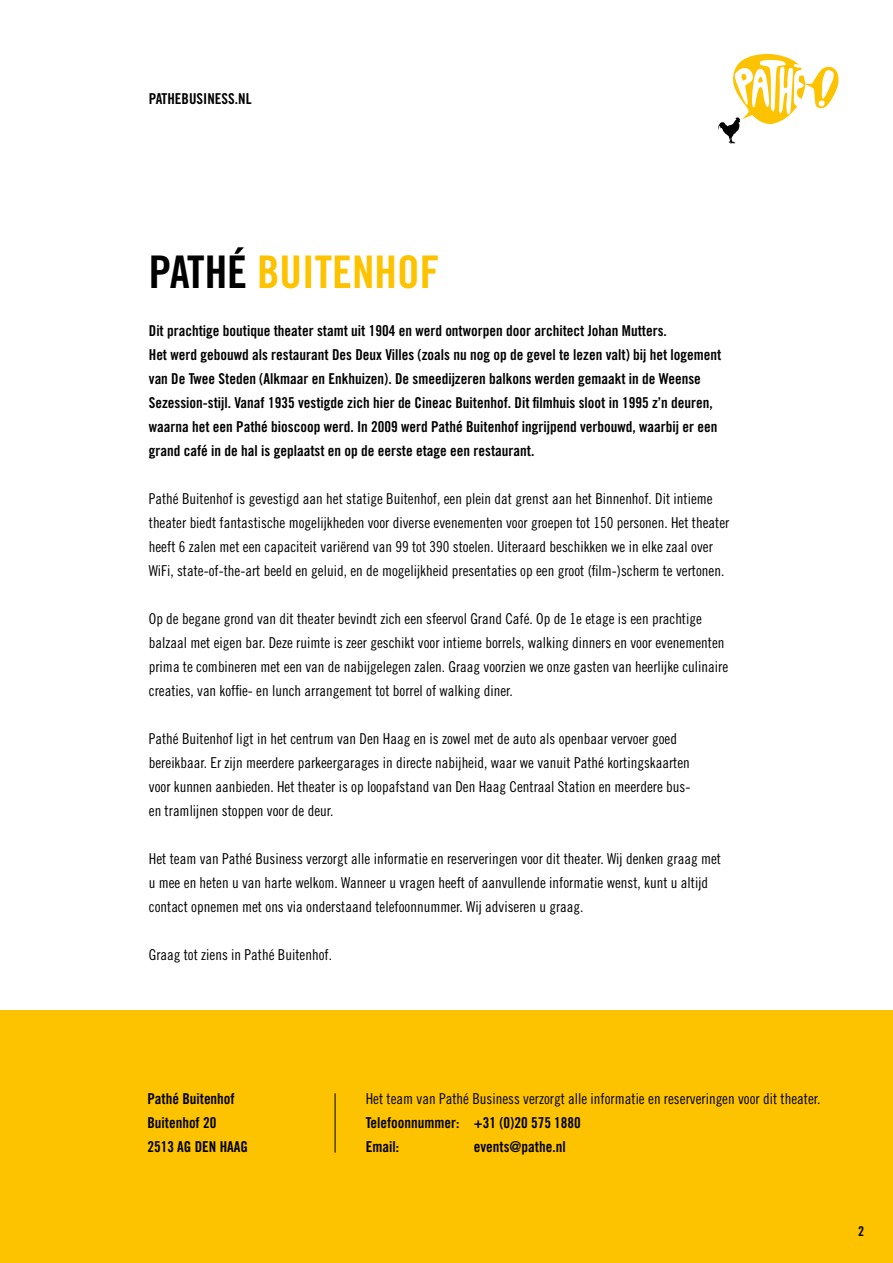
<style>
.page{position:relative;width:893px;height:1263px;background:#fff}
.page>*{position:absolute;margin:0;border:0;box-sizing:border-box;transform-origin:0 0}
.t1{font:45px "Trade Gothic LT Pro Bd Cn 20";color:#fdc300}
.t2{font:15px/24px "Trade Gothic LT Pro Cn 18";color:#000}
.t3{font:15px/24px "Trade Gothic LT Pro Bd Cn 20";color:#000}
.t4{font:13.5px "Trade Gothic LT Pro Bd Cn 20";color:#000}
.s1{color:#000}
</style>
<div class="page">
<div style="left:0;top:1010px;width:893px;height:253px;background:#fdc300"></div>
<hr style="left:335px;top:1093px;width:1px;height:60px;background:#000">
<svg style="left:718px;top:54px;width:121px;height:90px"></svg>
<p class="t3" style="left:149px;top:87px;width:104px">PATHEBUSINESS.NL</p>
<h1 class="t1" style="left:149px;top:245px;width:292px"><span class="s1">PATHÉ</span> BUITENHOF</h1>
<p class="t3" style="left:149px;top:319px;width:574px">Dit prachtige boutique theater stamt uit 1904 en werd ontworpen door architect Johan Mutters.<br>Het werd gebouwd als restaurant Des Deux Villes (zoals nu nog op de gevel te lezen valt) bij het logement van De Twee Steden (Alkmaar en Enkhuizen). De smeedijzeren balkons werden gemaakt in de Weense Sezession-stijl. Vanaf 1935 vestigde zich hier de Cineac Buitenhof. Dit filmhuis sloot in 1995 z’n deuren, waarna het een Pathé bioscoop werd. In 2009 werd Pathé Buitenhof ingrijpend verbouwd, waarbij er een grand café in de hal is geplaatst en op de eerste etage een restaurant.</p>
<p class="t2" style="left:149px;top:486px;width:582px">Pathé Buitenhof is gevestigd aan het statige Buitenhof, een plein dat grenst aan het Binnenhof. Dit intieme theater biedt fantastische mogelijkheden voor diverse evenementen voor groepen tot 150 personen. Het theater heeft 6 zalen met een capaciteit variërend van 99 tot 390 stoelen. Uiteraard beschikken we in elke zaal over WiFi, state-of-the-art beeld en geluid, en de mogelijkheid presentaties op een groot (film-)scherm te vertonen.</p>
<p class="t2" style="left:149px;top:606px;width:581px">Op de begane grond van dit theater bevindt zich een sfeervol Grand Café. Op de 1e etage is een prachtige balzaal met eigen bar. Deze ruimte is zeer geschikt voor intieme borrels, walking dinners en voor evenementen prima te combineren met een van de nabijgelegen zalen. Graag voorzien we onze gasten van heerlijke culinaire creaties, van koffie- en lunch arrangement tot borrel of walking diner.</p>
<p class="t2" style="left:149px;top:726px;width:543px">Pathé Buitenhof ligt in het centrum van Den Haag en is zowel met de auto als openbaar vervoer goed bereikbaar. Er zijn meerdere parkeergarages in directe nabijheid, waar we vanuit Pathé kortingskaarten voor kunnen aanbieden. Het theater is op loopafstand van Den Haag Centraal Station en meerdere bus&shy;en tramlijnen stoppen voor de deur.</p>
<p class="t2" style="left:149px;top:846px;width:574px">Het team van Pathé Business verzorgt alle informatie en reserveringen voor dit theater. Wij denken graag met u mee en heten u van harte welkom. Wanneer u vragen heeft of aanvullende informatie wenst, kunt u altijd contact opnemen met ons via onderstaand telefoonnummer. Wij adviseren u graag.</p>
<p class="t2" style="left:149px;top:942px;width:185px">Graag tot ziens in Pathé Buitenhof.</p>
<p class="t3" style="left:147px;top:1087px;width:102px">Pathé Buitenhof<br>Buitenhof 20<br>2513 AG DEN HAAG</p>
<p class="t2" style="left:366px;top:1086px;width:456px">Het team van Pathé Business verzorgt alle informatie en reserveringen voor dit theater.</p>
<p class="t3" style="left:366px;top:1111px;width:217px">Telefoonnummer: +31 (0)20 575 1880<br>Email:</p>
<p class="t3" style="left:474px;top:1135px;width:93px">events@pathe.nl</p>
<p class="t4" style="left:858px;top:1223px;width:7px">2</p>
</div>
